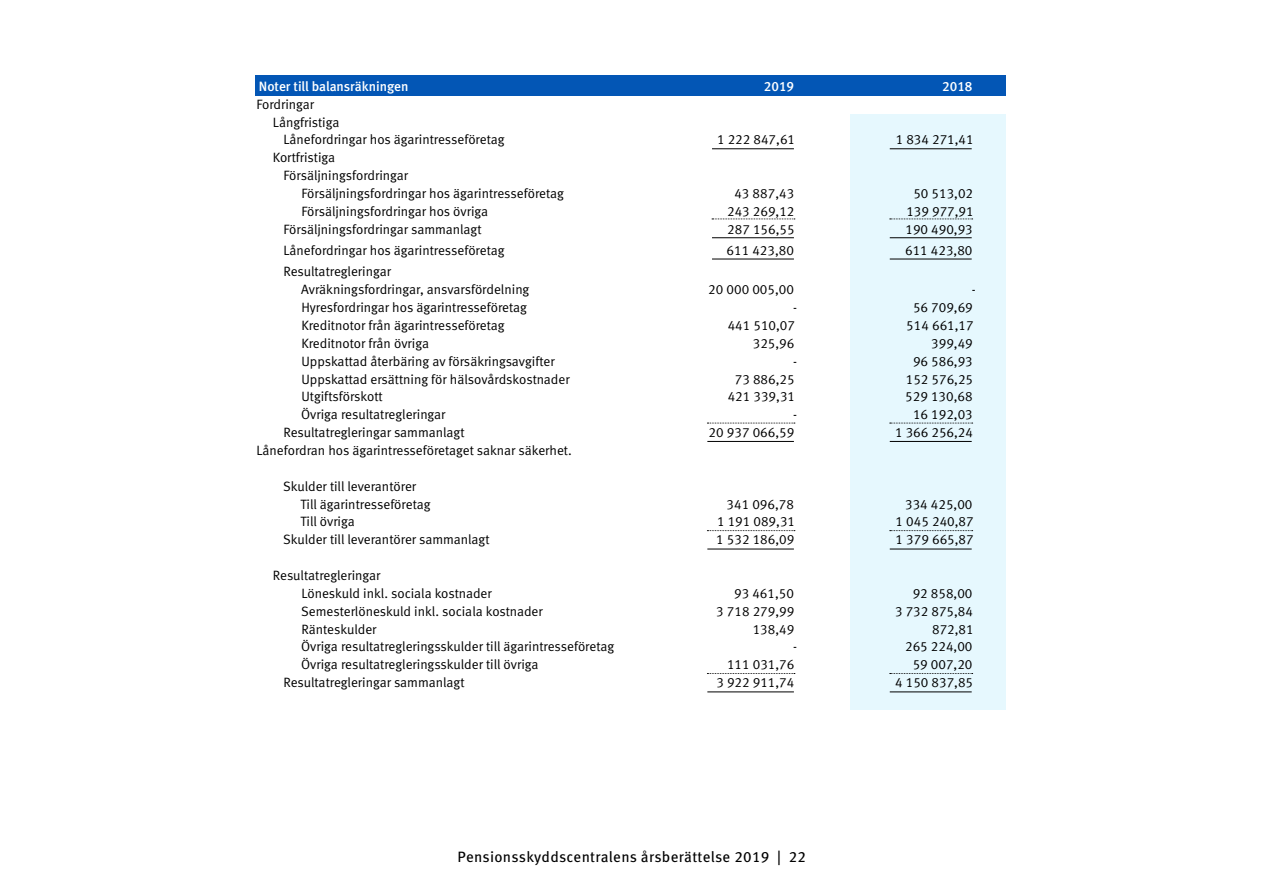
<style>
.page{position:relative;width:1263px;height:893px;background:#fff}
.page>*{position:absolute;margin:0;border:0;box-sizing:border-box;transform-origin:0 0}
.t1{font:15px "Meta Pro";letter-spacing:.02em;color:#000}
.t2{font:13.5px/17.9px "Meta Normal LF";color:#000}
.t3{font:13.5px "Meta Medium LF";color:#fff}
</style>
<div class="page">
<div style="left:255px;top:76px;width:750px;height:20px;background:#0356b5"></div>
<div style="left:850px;top:114px;width:156px;height:595px;background:#e6f8fe"></div>
<svg style="left:890px;top:423px;width:83px;height:1px"></svg>
<svg style="left:890px;top:530px;width:83px;height:1px"></svg>
<svg style="left:890px;top:673px;width:83px;height:1px"></svg>
<hr style="left:890px;top:441px;width:82px;height:1px;background:#000">
<hr style="left:890px;top:549px;width:82px;height:1px;background:#000">
<hr style="left:890px;top:691px;width:82px;height:1px;background:#000">
<svg style="left:707px;top:423px;width:88px;height:1px"></svg>
<svg style="left:707px;top:530px;width:88px;height:1px"></svg>
<svg style="left:707px;top:673px;width:88px;height:1px"></svg>
<hr style="left:707px;top:441px;width:87px;height:1px;background:#000">
<hr style="left:707px;top:549px;width:87px;height:1px;background:#000">
<hr style="left:707px;top:691px;width:87px;height:1px;background:#000">
<hr style="left:890px;top:148px;width:82px;height:1px;background:#000">
<svg style="left:890px;top:219px;width:83px;height:1px"></svg>
<hr style="left:890px;top:237px;width:82px;height:1px;background:#000">
<hr style="left:890px;top:259px;width:82px;height:1px;background:#000">
<hr style="left:712px;top:148px;width:82px;height:1px;background:#000">
<svg style="left:712px;top:219px;width:83px;height:1px"></svg>
<hr style="left:712px;top:237px;width:82px;height:1px;background:#000">
<hr style="left:712px;top:259px;width:82px;height:1px;background:#000">
<p class="t3" style="left:259px;top:78px;width:151px">Noter till balansräkningen</p>
<p class="t3" style="left:764px;top:78px;width:32px">2019</p>
<p class="t3" style="left:942px;top:78px;width:32px">2018</p>
<p class="t2" style="left:256px;top:95px;width:59px">Fordringar</p>
<p class="t2" style="left:273px;top:113px;width:68px">Långfristiga</p>
<p class="t2" style="left:283px;top:131px;width:223px">Lånefordringar hos ägarintresseföretag</p>
<p class="t2" style="left:717px;top:131px;width:80px">1 222 847,61</p>
<p class="t2" style="left:896px;top:131px;width:80px">1 834 271,41</p>
<p class="t2" style="left:273px;top:148px;width:64px">Kortfristiga</p>
<p class="t2" style="left:283px;top:166px;width:126px">Försäljningsfordringar</p>
<p class="t2" style="left:301px;top:184px;width:264px">Försäljningsfordringar hos ägarintresseföretag</p>
<p class="t2" style="left:734px;top:184px;width:61px">43 887,43</p>
<p class="t2" style="left:913px;top:184px;width:61px">50 513,02</p>
<p class="t2" style="left:301px;top:202px;width:188px">Försäljningsfordringar hos övriga</p>
<p class="t2" style="left:727px;top:202px;width:69px">243 269,12</p>
<p class="t2" style="left:906px;top:202px;width:69px">139 977,91</p>
<p class="t2" style="left:283px;top:220px;width:200px">Försäljningsfordringar sammanlagt</p>
<p class="t2" style="left:727px;top:220px;width:69px">287 156,55</p>
<p class="t2" style="left:905px;top:220px;width:69px">190 490,93</p>
<p class="t2" style="left:283px;top:241px;width:223px">Lånefordringar hos ägarintresseföretag</p>
<p class="t2" style="left:726px;top:241px;width:69px">611 423,80</p>
<p class="t2" style="left:905px;top:241px;width:69px">611 423,80</p>
<p class="t2" style="left:301px;top:263px;width:230px;text-indent:-18px">Resultatregleringar<br>Avräkningsfordringar, ansvarsfördelning</p>
<p class="t2" style="left:708px;top:280px;width:87px">20 000 005,00</p>
<p class="t2" style="left:972px;top:280px;width:5px">-</p>
<p class="t2" style="left:301px;top:298px;width:227px">Hyresfordringar hos ägarintresseföretag</p>
<p class="t2" style="left:793px;top:298px;width:5px">-</p>
<p class="t2" style="left:913px;top:298px;width:61px">56 709,69</p>
<p class="t2" style="left:301px;top:316px;width:205px">Kreditnotor från ägarintresseföretag</p>
<p class="t2" style="left:728px;top:316px;width:69px">441 510,07</p>
<p class="t2" style="left:906px;top:316px;width:69px">514 661,17</p>
<p class="t2" style="left:301px;top:334px;width:129px">Kreditnotor från övriga</p>
<p class="t2" style="left:753px;top:334px;width:43px">325,96</p>
<p class="t2" style="left:931px;top:334px;width:43px">399,49</p>
<p class="t2" style="left:301px;top:352px;width:255px">Uppskattad återbäring av försäkringsavgifter</p>
<p class="t2" style="left:793px;top:352px;width:5px">-</p>
<p class="t2" style="left:913px;top:352px;width:61px">96 586,93</p>
<p class="t2" style="left:301px;top:370px;width:270px">Uppskattad ersättning för hälsovårdskostnader</p>
<p class="t2" style="left:735px;top:370px;width:61px">73 886,25</p>
<p class="t2" style="left:906px;top:370px;width:69px">152 576,25</p>
<p class="t2" style="left:301px;top:388px;width:83px">Utgiftsförskott</p>
<p class="t2" style="left:728px;top:388px;width:69px">421 339,31</p>
<p class="t2" style="left:905px;top:388px;width:69px">529 130,68</p>
<p class="t2" style="left:301px;top:405px;width:146px">Övriga resultatregleringar</p>
<p class="t2" style="left:793px;top:405px;width:5px">-</p>
<p class="t2" style="left:913px;top:405px;width:61px">16 192,03</p>
<p class="t2" style="left:283px;top:423px;width:183px">Resultatregleringar sammanlagt</p>
<p class="t2" style="left:709px;top:423px;width:87px">20 937 066,59</p>
<p class="t2" style="left:895px;top:423px;width:80px">1 366 256,24</p>
<p class="t2" style="left:256px;top:441px;width:317px">Lånefordran hos ägarintresseföretaget saknar säkerhet.</p>
<p class="t2" style="left:300px;top:477px;width:132px;text-indent:-17px">Skulder till leverantörer<br>Till ägarintresseföretag</p>
<p class="t2" style="left:727px;top:495px;width:69px">341 096,78</p>
<p class="t2" style="left:905px;top:495px;width:69px">334 425,00</p>
<p class="t2" style="left:300px;top:513px;width:56px">Till övriga</p>
<p class="t2" style="left:717px;top:513px;width:80px">1 191 089,31</p>
<p class="t2" style="left:896px;top:513px;width:80px">1 045 240,87</p>
<p class="t2" style="left:283px;top:530px;width:208px">Skulder till leverantörer sammanlagt</p>
<p class="t2" style="left:716px;top:530px;width:80px">1 532 186,09</p>
<p class="t2" style="left:896px;top:530px;width:80px">1 379 665,87</p>
<p class="t2" style="left:301px;top:566px;width:192px;text-indent:-28px">Resultatregleringar<br>Löneskuld inkl. sociala kostnader</p>
<p class="t2" style="left:734px;top:584px;width:61px">93 461,50</p>
<p class="t2" style="left:913px;top:584px;width:61px">92 858,00</p>
<p class="t2" style="left:301px;top:602px;width:243px">Semesterlöneskuld inkl. sociala kostnader</p>
<p class="t2" style="left:716px;top:602px;width:80px">3 718 279,99</p>
<p class="t2" style="left:895px;top:602px;width:80px">3 732 875,84</p>
<p class="t2" style="left:301px;top:620px;width:77px">Ränteskulder</p>
<p class="t2" style="left:753px;top:620px;width:43px">138,49</p>
<p class="t2" style="left:932px;top:620px;width:43px">872,81</p>
<p class="t2" style="left:301px;top:638px;width:314px">Övriga resultatregleringsskulder till ägarintresseföretag</p>
<p class="t2" style="left:793px;top:638px;width:5px">-</p>
<p class="t2" style="left:905px;top:638px;width:69px">265 224,00</p>
<p class="t2" style="left:301px;top:656px;width:239px">Övriga resultatregleringsskulder till övriga</p>
<p class="t2" style="left:727px;top:656px;width:69px">111 031,76</p>
<p class="t2" style="left:913px;top:656px;width:61px">59 007,20</p>
<p class="t2" style="left:283px;top:673px;width:183px">Resultatregleringar sammanlagt</p>
<p class="t2" style="left:716px;top:673px;width:80px">3 922 911,74</p>
<p class="t2" style="left:895px;top:673px;width:80px">4 150 837,85</p>
<p class="t1" style="left:458px;top:845px;width:350px">Pensionsskyddscentralens årsberättelse 2019 | 22</p>
</div>
